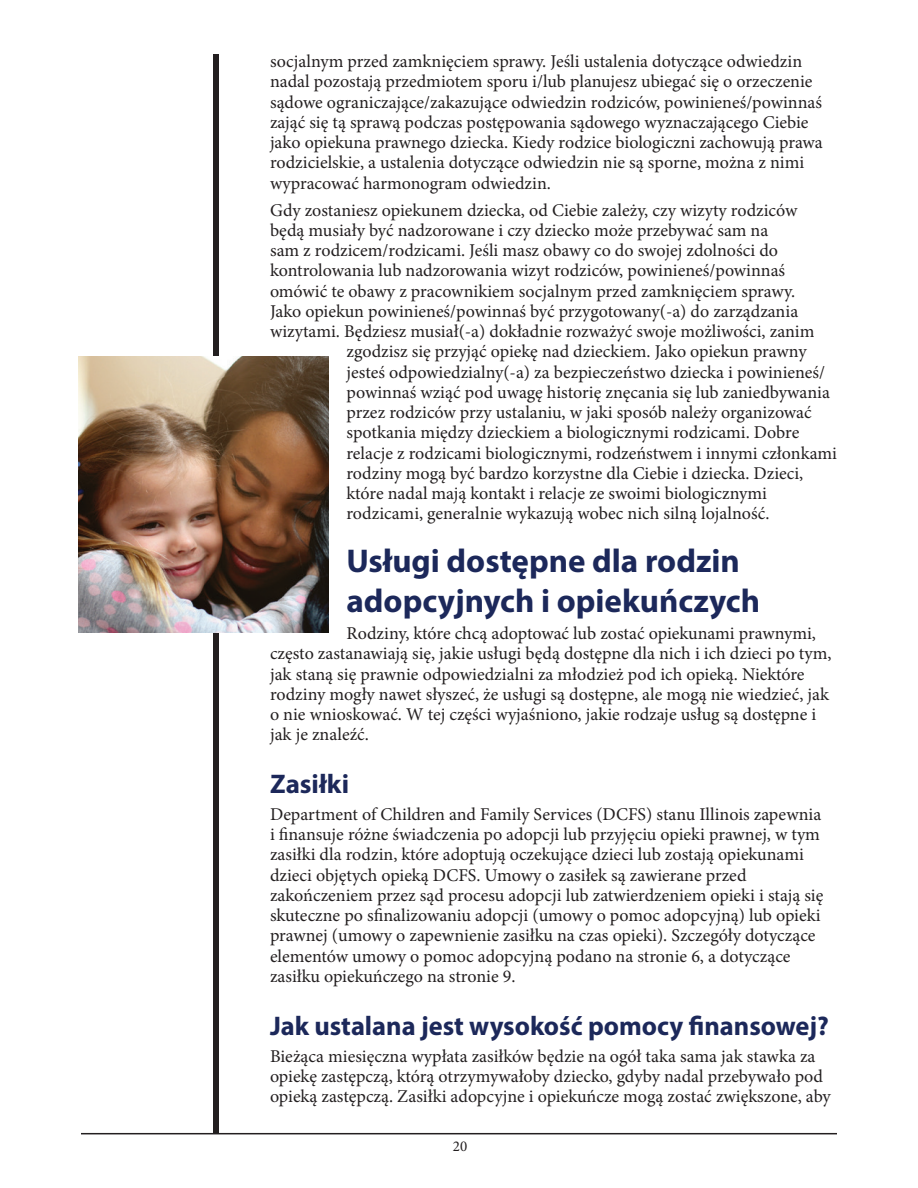
<style>
.page{position:relative;width:918px;height:1188px;background:#fff}
.page>*{position:absolute;margin:0;border:0;box-sizing:border-box;transform-origin:0 0}
.t1{font:700 33px/39.6px "Myriad Pro";color:#1c285a}
.t2{font:700 27px "Myriad Pro";color:#1c285a}
.t3{font:18px/20.2px "Minion Pro";color:#231f20}
.t4{font:15px "Minion Pro";color:#231f20}
</style>
<div class="page">
<hr style="left:81px;top:1133px;width:756px;height:1px;background:#231f20">
<div style="left:213px;top:54px;width:6px;height:1080px;background:#231f20"></div>
<img style="left:79px;top:356px;width:250px;height:277px">
<p class="t3" style="left:270px;top:51px;width:554px">socjalnym przed zamknięciem sprawy. Jeśli ustalenia dotyczące odwiedzin nadal pozostają przedmiotem sporu i/lub planujesz ubiegać się o orzeczenie sądowe ograniczające/zakazujące odwiedzin rodziców, powinieneś/powinnaś zająć się tą sprawą podczas postępowania sądowego wyznaczającego Ciebie jako opiekuna prawnego dziecka. Kiedy rodzice biologiczni zachowują prawa rodzicielskie, a ustalenia dotyczące odwiedzin nie są sporne, można z nimi wypracować harmonogram odwiedzin.</p>
<p class="t3" style="left:270px;top:200px;width:529px">Gdy zostaniesz opiekunem dziecka, od Ciebie zależy, czy wizyty rodziców</p>
<p class="t3" style="left:270px;top:220px;width:500px">będą musiały być nadzorowane i czy dziecko może przebywać sam na</p>
<p class="t3" style="left:270px;top:240px;width:510px">sam z rodzicem/rodzicami. Jeśli masz obawy co do swojej zdolności do</p>
<p class="t3" style="left:270px;top:261px;width:517px">kontrolowania lub nadzorowania wizyt rodziców, powinieneś/powinnaś</p>
<p class="t3" style="left:270px;top:281px;width:527px">omówić te obawy z pracownikiem socjalnym przed zamknięciem sprawy.</p>
<p class="t3" style="left:270px;top:301px;width:530px">Jako opiekun powinieneś/powinnaś być przygotowany(-a) do zarządzania</p>
<p class="t3" style="left:270px;top:321px;width:546px">wizytami. Będziesz musiał(-a) dokładnie rozważyć swoje możliwości, zanim</p>
<p class="t3" style="left:347px;top:342px;width:462px">zgodzisz się przyjąć opiekę nad dzieckiem. Jako opiekun prawny</p>
<p class="t3" style="left:347px;top:362px;width:480px">jesteś odpowiedzialny(-a) za bezpieczeństwo dziecka i powinieneś/</p>
<p class="t3" style="left:347px;top:382px;width:485px">powinnaś wziąć pod uwagę historię znęcania się lub zaniedbywania</p>
<p class="t3" style="left:347px;top:402px;width:467px">przez rodziców przy ustalaniu, w jaki sposób należy organizować</p>
<p class="t3" style="left:347px;top:423px;width:454px">spotkania między dzieckiem a biologicznymi rodzicami. Dobre</p>
<p class="t3" style="left:347px;top:443px;width:492px">relacje z rodzicami biologicznymi, rodzeństwem i innymi członkami</p>
<p class="t3" style="left:347px;top:463px;width:458px">rodziny mogą być bardzo korzystne dla Ciebie i dziecka. Dzieci,</p>
<p class="t3" style="left:347px;top:483px;width:422px">które nadal mają kontakt i relacje ze swoimi biologicznymi</p>
<p class="t3" style="left:347px;top:504px;width:424px">rodzicami, generalnie wykazują wobec nich silną lojalność.</p>
<h1 class="t1" style="left:347px;top:540px;width:415px">Usługi dostępne dla rodzin adopcyjnych i opiekuńczych</h1>
<p class="t3" style="left:270px;top:623px;width:563px;text-indent:77px">Rodziny, które chcą adoptować lub zostać opiekunami prawnymi, często zastanawiają się, jakie usługi będą dostępne dla nich i ich dzieci po tym, jak staną się prawnie odpowiedzialni za młodzież pod ich opieką. Niektóre rodziny mogły nawet słyszeć, że usługi są dostępne, ale mogą nie wiedzieć, jak o nie wnioskować. W tej części wyjaśniono, jakie rodzaje usług są dostępne i jak je znaleźć.</p>
<h2 class="t2" style="left:270px;top:766px;width:81px">Zasiłki</h2>
<p class="t3" style="left:270px;top:804px;width:555px">Department of Children and Family Services (DCFS) stanu Illinois zapewnia i finansuje różne świadczenia po adopcji lub przyjęciu opieki prawnej, w tym zasiłki dla rodzin, które adoptują oczekujące dzieci lub zostają opiekunami dzieci objętych opieką DCFS. Umowy o zasiłek są zawierane przed zakończeniem przez sąd procesu adopcji lub zatwierdzeniem opieki i stają się skuteczne po sfinalizowaniu adopcji (umowy o pomoc adopcyjną) lub opieki prawnej (umowy o zapewnienie zasiłku na czas opieki). Szczegóły dotyczące elementów umowy o pomoc adopcyjną podano na stronie 6, a dotyczące zasiłku opiekuńczego na stronie 9.</p>
<h2 class="t2" style="left:270px;top:1008px;width:560px">Jak ustalana jest wysokość pomocy finansowej?</h2>
<p class="t3" style="left:270px;top:1046px;width:562px">Bieżąca miesięczna wypłata zasiłków będzie na ogół taka sama jak stawka za opiekę zastępczą, którą otrzymywałoby dziecko, gdyby nadal przebywało pod opieką zastępczą. Zasiłki adopcyjne i opiekuńcze mogą zostać zwiększone, aby</p>
<p class="t4" style="left:453px;top:1136px;width:16px">20</p>
</div>
